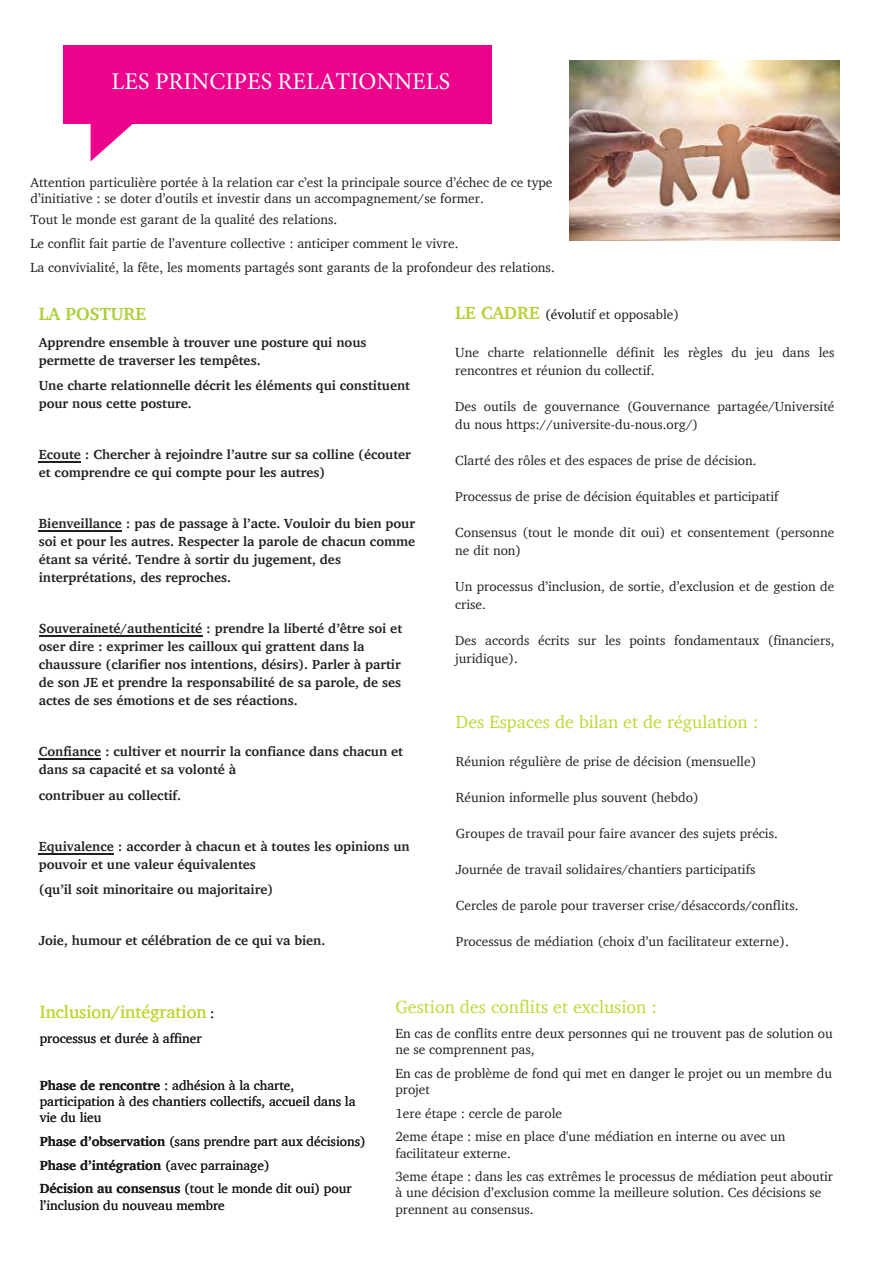
<style>
.page{position:relative;width:893px;height:1263px;background:#fff}
.page>*{position:absolute;margin:0;border:0;box-sizing:border-box;transform-origin:0 0}
.t1{font:24px "Minion Pro";color:#fff}
.t2{font:18px "Charter";color:#bfd735}
.t3{font:700 18px "Charter";color:#aacf39}
.t4{font:13.5px/16.2px "Charter";color:#221e1f}
.t5{font:700 13.5px/18px "Charter";color:#231f20}
.t6{font:13.5px/18px "Charter";color:#231f20}
.s1{font-weight:700;font-size:18px;color:#b7d034}
.s2{color:#000}
.s3{font-size:13.5px;color:#221e1f}
.s4{font-weight:700}
</style>
<div class="page">
<hr style="left:39px;top:853px;width:75px;height:1px;background:#231f20">
<hr style="left:39px;top:758px;width:62px;height:2px;background:#231f20">
<hr style="left:39px;top:635px;width:163px;height:2px;background:#231f20">
<hr style="left:39px;top:530px;width:83px;height:2px;background:#231f20">
<hr style="left:39px;top:462px;width:42px;height:1px;background:#231f20">
<div style="left:63px;top:46px;width:428px;height:78px;background:#ed028c"></div>
<svg style="left:91px;top:124px;width:42px;height:37px"></svg>
<img style="left:569px;top:61px;width:270px;height:179px">
<h1 class="t1" style="left:112px;top:65px;width:340px">LES PRINCIPES RELATIONNELS</h1>
<p class="t4" style="left:30px;top:174px;width:524px">Attention particulière portée à la relation car c’est la principale source d’échec de ce type d’initiative : se doter d’outils et investir dans un accompagnement/se former.</p>
<p class="t4" style="left:30px;top:207px;width:526px;line-height:23.7px">Tout le monde est garant de la qualité des relations.<br>Le conflit fait partie de l’aventure collective : anticiper comment le vivre.<br>La convivialité, la fête, les moments partagés sont garants de la profondeur des relations.</p>
<h2 class="t3" style="left:39px;top:298px;width:109px">LA POSTURE</h2>
<p class="t5" style="left:39px;top:333px;width:329px">Apprendre ensemble à trouver une posture qui nous permette de traverser les tempêtes.</p>
<p class="t5" style="left:39px;top:377px;width:373px">Une charte relationnelle décrit les éléments qui constituent pour nous cette posture.</p>
<p class="t5" style="left:39px;top:445px;width:374px">Ecoute : Chercher à rejoindre l’autre sur sa colline (écouter et comprendre ce qui compte pour les autres)</p>
<p class="t5" style="left:39px;top:514px;width:378px">Bienveillance : pas de passage à l’acte. Vouloir du bien pour soi et pour les autres. Respecter la parole de chacun comme étant sa vérité. Tendre à sortir du jugement, des interprétations, des reproches.</p>
<p class="t5" style="left:39px;top:619px;width:365px">Souveraineté/authenticité : prendre la liberté d’être soi et oser dire : exprimer les cailloux qui grattent dans la chaussure (clarifier nos intentions, désirs). Parler à partir de son JE et prendre la responsabilité de sa parole, de ses actes de ses émotions et de ses réactions.</p>
<p class="t5" style="left:39px;top:742px;width:366px">Confiance : cultiver et nourrir la confiance dans chacun et dans sa capacité et sa volonté à</p>
<p class="t5" style="left:39px;top:786px;width:144px">contribuer au collectif.</p>
<p class="t5" style="left:39px;top:837px;width:372px">Equivalence : accorder à chacun et à toutes les opinions un pouvoir et une valeur équivalentes</p>
<p class="t5" style="left:39px;top:880px;width:236px">(qu’il soit minoritaire ou majoritaire)</p>
<p class="t5" style="left:39px;top:931px;width:288px">Joie, humour et célébration de ce qui va bien.</p>
<p class="t6" style="left:455px;top:305px;width:225px"><span class="s1">LE CADRE</span> <span class="s2">(évol</span>utif et opposable)</p>
<p class="t6" style="left:455px;top:343px;width:381px">Une charte relationnelle définit les règles du jeu dans les rencontres et réunion du collectif.</p>
<p class="t6" style="left:455px;top:397px;width:381px">Des outils de gouvernance (Gouvernance partagée/Université du nous https://universite-du-nous.org/)</p>
<p class="t6" style="left:455px;top:451px;width:303px">Clarté des rôles et des espaces de prise de décision.</p>
<p class="t6" style="left:455px;top:487px;width:325px">Processus de prise de décision équitables et participatif</p>
<p class="t6" style="left:455px;top:523px;width:381px">Consensus (tout le monde dit oui) et consentement (personne ne dit non)</p>
<p class="t6" style="left:455px;top:577px;width:381px">Un processus d’inclusion, de sortie, d’exclusion et de gestion de crise.</p>
<p class="t6" style="left:455px;top:631px;width:381px">Des accords écrits sur les points fondamentaux (financiers, juridique).</p>
<h2 class="t2" style="left:456px;top:707px;width:304px">Des Espaces de bilan et de régulation :</h2>
<p class="t6" style="left:456px;top:752px;width:302px">Réunion régulière de prise de décision (mensuelle)</p>
<p class="t6" style="left:456px;top:788px;width:244px">Réunion informelle plus souvent (hebdo)</p>
<p class="t6" style="left:456px;top:824px;width:324px">Groupes de travail pour faire avancer des sujets précis.</p>
<p class="t6" style="left:456px;top:860px;width:301px">Journée de travail solidaires/chantiers participatifs</p>
<p class="t6" style="left:456px;top:896px;width:344px">Cercles de parole pour traverser crise/désaccords/conflits.</p>
<p class="t6" style="left:456px;top:932px;width:334px">Processus de médiation (choix d’un facilitateur externe).</p>
<h2 class="t2" style="left:40px;top:996px;width:176px">Inclusion/intégration <span class="s3">:</span></h2>
<p class="t4" style="left:40px;top:1030px;width:163px">processus et durée à affiner</p>
<p class="t4" style="left:40px;top:1077px;width:317px"><span class="s4">Phase de rencontre</span> : adhésion à la charte, participation à des chantiers collectifs, accueil dans la vie du lieu</p>
<p class="t4" style="left:40px;top:1129px;width:327px;line-height:23.7px"><span class="s4">Phase d’observation</span> (sans prendre part aux décisions)<br><span class="s4">Phase d’intégration</span> (avec parrainage)<br><span class="s4">Décision au consensus</span> (tout le monde dit oui) pour</p>
<p class="t4" style="left:40px;top:1197px;width:187px">l’inclusion du nouveau membre</p>
<h2 class="t2" style="left:395px;top:991px;width:263px">Gestion des conflits et exclusion :</h2>
<p class="t4" style="left:395px;top:1025px;width:439px">En cas de conflits entre deux personnes qui ne trouvent pas de solution ou ne se comprennent pas,</p>
<p class="t4" style="left:395px;top:1065px;width:438px">En cas de problème de fond qui met en danger le projet ou un membre du projet</p>
<p class="t4" style="left:395px;top:1101px;width:391px;line-height:23.7px">1ere étape : cercle de parole<br>2eme étape : mise en place d'une médiation en interne ou avec un</p>
<p class="t4" style="left:395px;top:1141px;width:439px;line-height:23.7px">facilitateur externe.<br>3eme étape : dans les cas extrêmes le processus de médiation peut aboutir</p>
<p class="t4" style="left:395px;top:1184px;width:428px">à une décision d’exclusion comme la meilleure solution. Ces décisions se prennent au consensus.</p>
</div>
